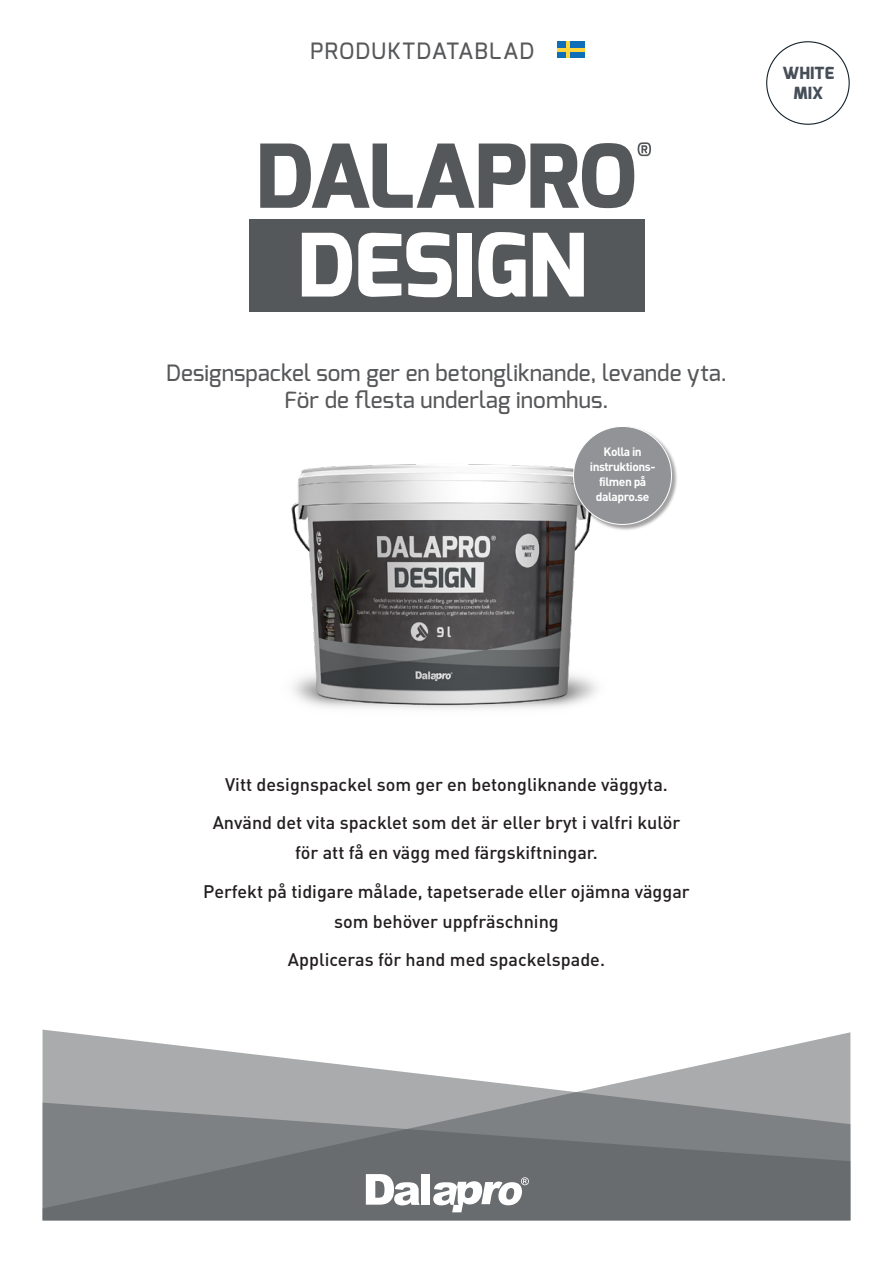
<style>
.page{position:relative;width:893px;height:1263px;background:#fff}
.page>*{position:absolute;margin:0;border:0;box-sizing:border-box;transform-origin:0 0}
.t1{font:800 87.15px "Exo";letter-spacing:-.01em;color:#fff}
.t2{font:500 22.5px "Exo";letter-spacing:.005em;color:#57585a}
.t3{font:500 22.5px "Exo";letter-spacing:.05em;color:#57585a}
.t4{font:500 18px/30px "DIN Pro";color:#231f20;text-align:center}
.Titel{font:800 16.8px/19.5px "Exo";letter-spacing:.005em;color:#464e58;text-align:center}
.Text{font:700 12px/15px "DIN Pro";letter-spacing:-.04em;color:#fff;text-align:center}
</style>
<div class="page">
<div style="left:558px;top:41px;width:27px;height:16px;background:#0f6eb8"></div>
<hr style="left:566px;top:41px;width:3px;height:16px;background:#ffd53e">
<hr style="left:558px;top:48px;width:27px;height:3px;background:#ffd53e">
<svg style="left:43px;top:1029px;width:807px;height:73px;fill:#a9abac"></svg>
<svg style="left:43px;top:1102px;width:807px;height:118px;fill:#696c6e"></svg>
<svg style="left:366px;top:1174px;width:54px;height:31px"></svg>
<div style="left:422px;top:1174px;width:8px;height:31px;background:#fff"></div>
<svg style="left:433px;top:1177px;width:96px;height:35px"></svg>
<div style="left:249px;top:219px;width:396px;height:93px;background:#54585a"></div>
<svg style="left:260px;top:142px;width:391px;height:66px"></svg>
<img style="left:291px;top:464px;width:306px;height:245px">
<div style="left:573px;top:426px;width:105px;height:105px;background:#231f20;opacity:.42"></div>
<div style="left:573px;top:426px;width:98px;height:98px;background:#919396;border-radius:50%"></div>
<p class="t3" style="left:310px;top:36px;width:225px">PRODUKTDATABLAD</p>
<p class="t1" style="left:297px;top:209px;width:292px">DESIGN</p>
<p class="t2" style="left:166px;top:358px;width:562px">Designspackel som ger en betongliknande, levande yta.</p>
<p class="t2" style="left:284px;top:385px;width:325px">För de flesta underlag inomhus.</p>
<p class="Text" style="left:590px;top:444px;width:67px">Kolla in instruktions&shy;filmen på dalapro.se</p>
<p class="Titel" style="left:782px;top:64px;width:53px">WHITE<br>MIX</p>
<p class="t4" style="left:225px;top:768px;width:444px">Vitt designspackel som ger en betongliknande väggyta.</p>
<p class="t4" style="left:213px;top:807px;width:469px">Använd det vita spacklet som det är eller bryt i valfri kulör för att få en vägg med färgskiftningar.</p>
<p class="t4" style="left:203px;top:875px;width:488px">Perfekt på tidigare målade, tapetserade eller ojämna väggar som behöver uppfräschning</p>
<p class="t4" style="left:288px;top:944px;width:319px">Appliceras för hand med spackelspade.</p>
</div>
